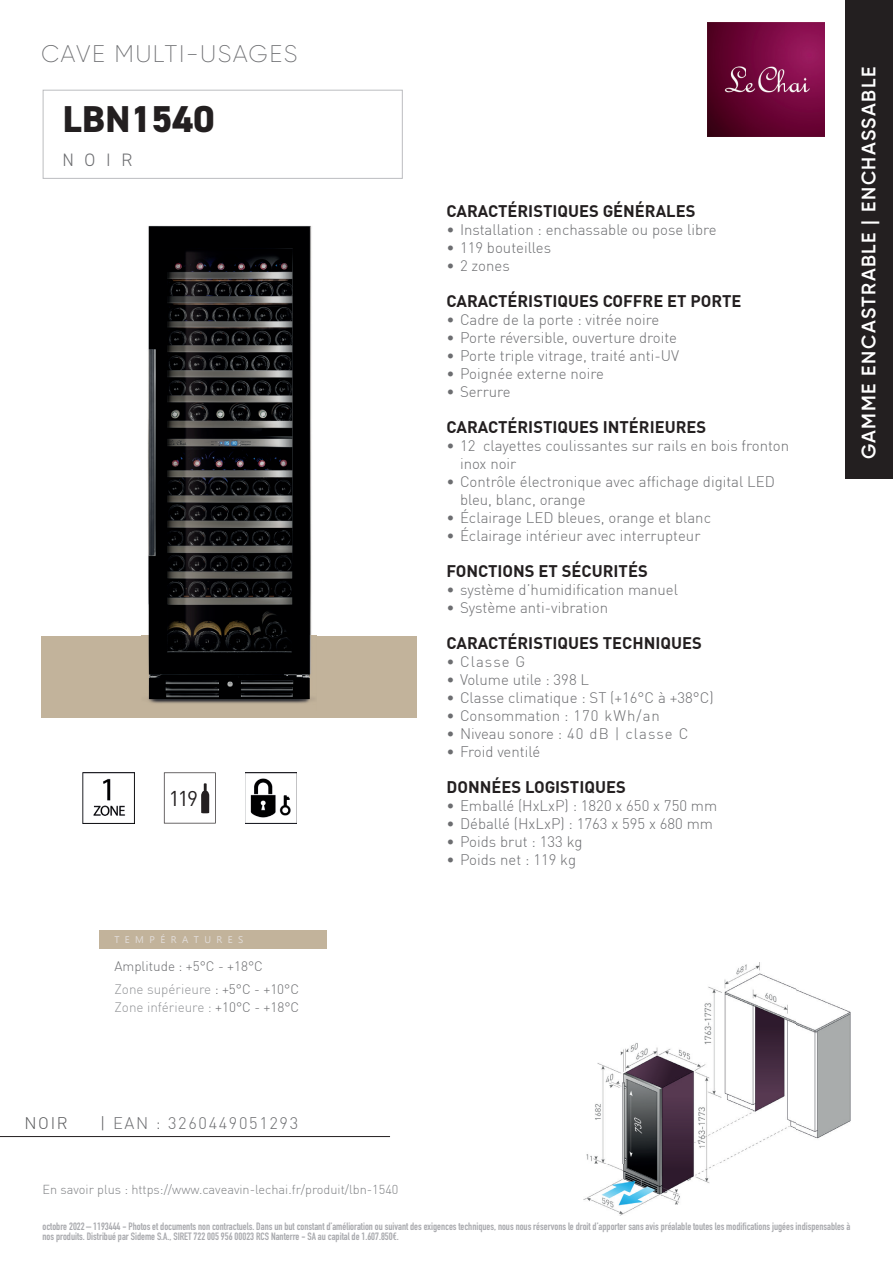
<style>
.page{position:relative;width:893px;height:1263px;background:#fff}
.page>*{position:absolute;margin:0;border:0;box-sizing:border-box;transform-origin:0 0}
.t1{font:800 37.5px "DIN2014";letter-spacing:.005em;color:#231f20}
.t2{font:200 24px "Gilroy";letter-spacing:.06em;color:#6c6d70}
.t3{font:21px "DIN";color:#231f20}
.t4{font:600 19.5px "Gilroy";letter-spacing:.08em;color:#fff}
.t5{font:300 18px "DIN2014";color:#6c6d70}
.t6{font:700 16.5px "DIN Pro";color:#231f20}
.t7{font:300 16.5px "DIN Pro";letter-spacing:.1em;color:#6c6d70}
.t8{font:300 16.5px "DIN Pro";color:#57585a}
.t9{font:300 15px/18px "DIN Pro";color:#6c6d70}
.t10{font:300 13.5px/22.5px "DIN Pro";color:#6c6d70}
.t11{font:300 13.5px "DIN Pro";color:#939598}
.t12{font:300 12.75px "DIN Pro";color:#808285}
.t13{font:700 10.5px/9.8px "DIN Condensed";color:#a8a9ad}
.t14{font:9.75px "Ebrima";letter-spacing:.56em;color:#e2ddda}
.s1{color:#939598}
.s2{color:#6c6d70}
.s3{color:#57585a}
</style>
<div class="page">
<img style="left:707px;top:22px;width:118px;height:115px">
<div style="left:43px;top:90px;width:360px;height:89px;border:1px solid #bcbdc0"></div>
<div style="left:845px;top:0;width:48px;height:478px;background:#231f20"></div>
<div style="left:99px;top:930px;width:227px;height:19px;background:#c2b39b"></div>
<div style="left:41px;top:636px;width:375px;height:81px;background:#c2b39b"></div>
<hr style="left:0;top:1136px;width:390px;height:1px;background:#231f20">
<svg style="left:164px;top:772px;width:52px;height:51px"></svg>
<img style="left:142px;top:225px;width:175px;height:479px">
<img style="left:83px;top:772px;width:52px;height:51px">
<img style="left:245px;top:772px;width:52px;height:51px">
<img style="left:584px;top:962px;width:266px;height:253px">
<h2 class="t2" style="left:41px;top:39px;width:258px">CAVE MULTI-USAGES</h2>
<h1 class="t1" style="left:63px;top:94px;width:153px">LBN1540</h1>
<p class="t5" style="left:63px;top:149px;width:71px">NOIR</p>
<h3 class="t3" style="left:169px;top:785px;width:31px">119</h3>
<p class="t14" style="left:114px;top:932px;width:131px">TEMPÉRATURES</p>
<p class="t10" style="left:114px;top:955px;width:186px">Amplitude : +5°C - +18°C<br><span class="s1">Zone supérieure</span> : +5°C - +10°C</p>
<p class="t11" style="left:114px;top:999px;width:186px">Zone inférieure : <span class="s2">+10°C - +18°C</span></p>
<p class="t6" style="left:446px;top:200px;width:251px">CARACTÉRISTIQUES GÉNÉRALES</p>
<p class="t9" style="left:446px;top:221px;width:272px">• Installation : enchassable ou pose libre</p>
<p class="t9" style="left:446px;top:239px;width:106px">• 119 bouteilles</p>
<p class="t9" style="left:446px;top:257px;width:65px">• 2 zones</p>
<p class="t6" style="left:446px;top:290px;width:297px">CARACTÉRISTIQUES COFFRE ET PORTE</p>
<p class="t9" style="left:446px;top:311px;width:214px">• Cadre de la porte : vitrée noire</p>
<p class="t9" style="left:446px;top:329px;width:232px">• Porte réversible , ouverture droite</p>
<p class="t9" style="left:446px;top:347px;width:234px">• Porte triple vitrage , traité anti-UV</p>
<p class="t9" style="left:446px;top:365px;width:159px">• Poignée externe noire</p>
<p class="t9" style="left:446px;top:383px;width:66px">• Serrure</p>
<p class="t6" style="left:446px;top:416px;width:261px">CARACTÉRISTIQUES INTÉRIEURES</p>
<p class="t9" style="left:460px;top:437px;width:331px;text-indent:-14px">• 12 clayettes coulissantes sur rails en bois fronton inox noir</p>
<p class="t9" style="left:460px;top:473px;width:316px;text-indent:-14px">• Contrôle électronique avec affichage digital LED bleu, blanc, orange</p>
<p class="t9" style="left:446px;top:509px;width:266px">• Éclairage LED bleues, orange et blanc</p>
<p class="t9" style="left:446px;top:527px;width:255px">• Éclairage intérieur avec interrupteur</p>
<p class="t6" style="left:446px;top:560px;width:203px">FONCTIONS ET SÉCURITÉS</p>
<p class="t9" style="left:446px;top:581px;width:233px">• système d’humidification manuel</p>
<p class="t9" style="left:446px;top:599px;width:163px">• Système anti-vibration</p>
<p class="t6" style="left:446px;top:632px;width:257px">CARACTÉRISTIQUES TECHNIQUES</p>
<p class="t9" style="left:446px;top:653px;width:80px">• Classe G</p>
<p class="t9" style="left:446px;top:671px;width:144px">• Volume utile : 398 L</p>
<p class="t9" style="left:446px;top:689px;width:269px">• Classe climatique : ST (+16°C à +38°C)</p>
<p class="t9" style="left:446px;top:707px;width:215px">• Consommation : 170 kWh/an</p>
<p class="t9" style="left:446px;top:725px;width:243px">• Niveau sonore : 40 dB | classe C</p>
<p class="t9" style="left:446px;top:743px;width:95px">• Froid ventilé</p>
<p class="t6" style="left:446px;top:776px;width:181px">DONNÉES LOGISTIQUES</p>
<p class="t9" style="left:446px;top:797px;width:272px">• Emballé (HxLxP) : 1820 x 650 x 750 mm</p>
<p class="t9" style="left:446px;top:815px;width:268px">• Déballé (HxLxP) : 1763 x 595 x 680 mm</p>
<p class="t9" style="left:446px;top:833px;width:138px">• Poids brut : 133 kg</p>
<p class="t9" style="left:446px;top:851px;width:131px">• Poids net : 119 kg</p>
<h3 class="t4" style="left:857px;top:459px;width:394px;rotate:-90deg">GAMME ENCASTRABLE | ENCHASSABLE</h3>
<p class="t8" style="left:24px;top:1113px;width:45px">NOIR</p>
<p class="t7" style="left:100px;top:1113px;width:199px"><span class="s3">|</span> EAN : 3260449051293</p>
<p class="t12" style="left:43px;top:1181px;width:357px">En savoir plus : https://www.caveavin-lechai.fr/produit/lbn-1540</p>
<p class="t13" style="left:43px;top:1221px;width:809px">octobre 2022 – 1193444 - Photos et documents non contractuels. Dans un but constant d’amélioration ou suivant des exigences techniques, nous nous réservons le droit d’apporter sans avis préalable toutes les modifications jugées indispensables à nos produits. Distribué par Sideme S.A., SIRET 722 005 956 00023 RCS Nanterre - SA au capital de 1.607.850€.</p>
</div>
